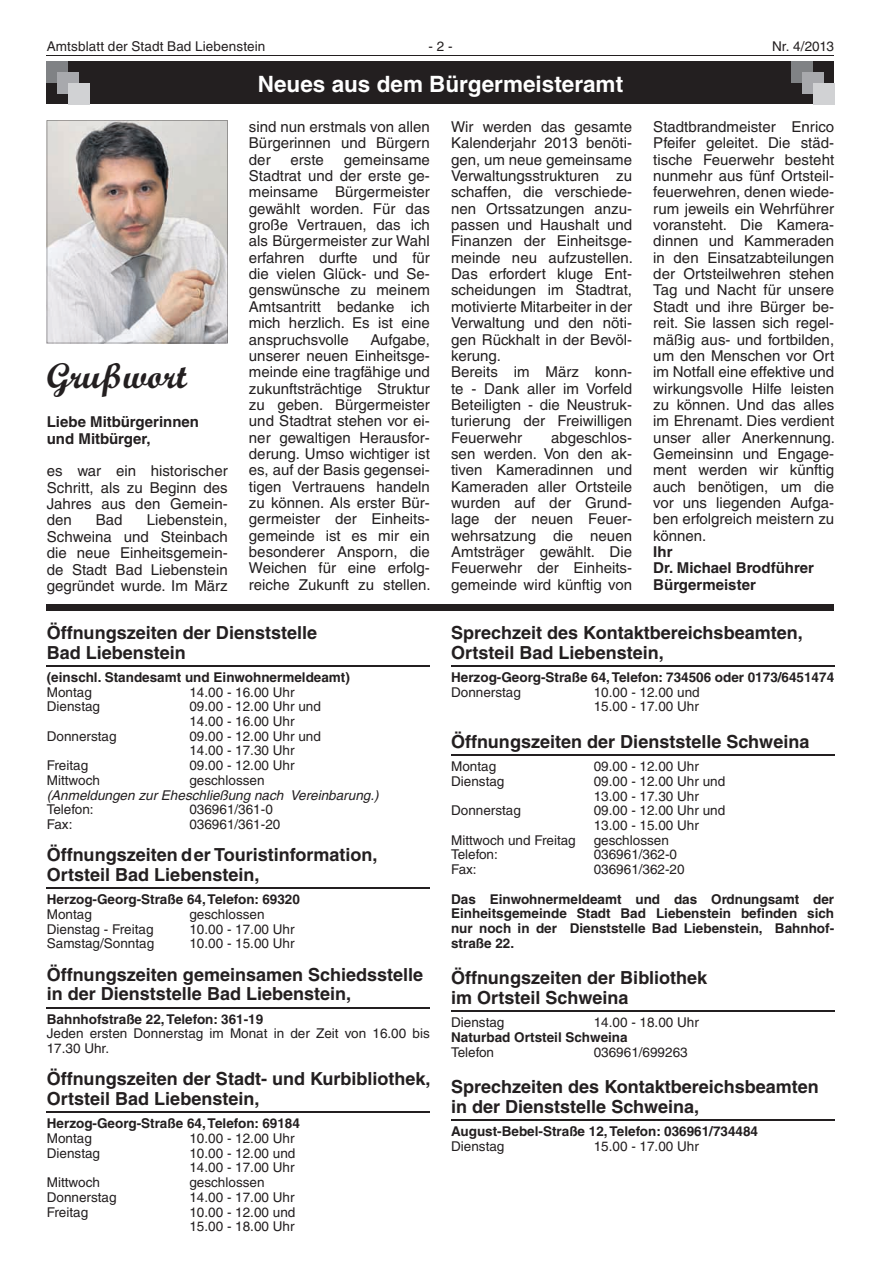
<style>
.page{position:relative;width:881px;height:1263px;background:#fff}
.page>*{position:absolute;margin:0;border:0;box-sizing:border-box;transform-origin:0 0}
.t1{font:700 36px "Script";color:#231f20}
.t2{font:700 22.5px "Helvetica LT";color:#fff}
.t3{font:700 18px/19.6px "Helvetica LT";color:#231f20}
.t4{font:15px/16.4px "Helvetica LT";color:#231f20;text-align:justify}
.t5{font:700 15px/16.4px "Helvetica LT";color:#231f20}
.t6{font:13.5px/14.7px "Helvetica LT";color:#231f20}
.t7{font:700 13.5px/14.7px "Helvetica LT";color:#231f20;text-align:justify}
.t8{font:italic 13.5px "Helvetica LT";color:#231f20}
</style>
<div class="page">
<hr style="left:47px;top:55px;width:786px;height:1px;background:#231f20">
<hr style="left:47px;top:665px;width:382px;height:1px;background:#231f20">
<hr style="left:47px;top:887px;width:382px;height:2px;background:#231f20">
<hr style="left:47px;top:1007px;width:382px;height:1px;background:#231f20">
<hr style="left:47px;top:1111px;width:382px;height:2px;background:#231f20">
<hr style="left:451px;top:665px;width:382px;height:1px;background:#231f20">
<hr style="left:451px;top:754px;width:382px;height:2px;background:#231f20">
<hr style="left:451px;top:1010px;width:382px;height:2px;background:#231f20">
<hr style="left:451px;top:1119px;width:382px;height:2px;background:#231f20">
<div style="left:47px;top:62px;width:786px;height:42px;background:#231f20"></div>
<div style="left:47px;top:62px;width:21px;height:21px;background:#808285"></div>
<div style="left:57px;top:72px;width:22px;height:22px;background:#a8a9ad"></div>
<div style="left:68px;top:83px;width:21px;height:21px;background:#d1d2d4"></div>
<div style="left:791px;top:62px;width:21px;height:21px;background:#808285"></div>
<div style="left:801px;top:72px;width:22px;height:22px;background:#a8a9ad"></div>
<div style="left:812px;top:83px;width:21px;height:21px;background:#d1d2d4"></div>
<svg style="left:47px;top:120px;width:180px;height:223px"></svg>
<div style="left:47px;top:604px;width:786px;height:6px;background:#231f20"></div>
<p class="t6" style="left:47px;top:39px;width:220px">Amtsblatt der Stadt Bad Liebenstein</p>
<p class="t6" style="left:428px;top:39px;width:26px">- 2 -</p>
<p class="t6" style="left:771px;top:39px;width:63px">Nr. 4/2013</p>
<h1 class="t1" style="left:47px;top:353px;width:141px">Grußwort</h1>
<p class="t5" style="left:47px;top:414px;width:154px">Liebe Mitbürgerinnen und Mitbürger,</p>
<p class="t4" style="left:47px;top:463px;width:182px">es war ein historischer Schritt, als zu Beginn des Jahres aus den Gemein&shy;den</p>
<p class="t4" style="left:47px;top:512px;width:182px;text-indent:100px">Liebenstein, Schweina und Steinbach die neue Einheitsgemein&shy;de Stadt Bad Liebenstein gegründet wurde. Im März</p>
<p class="t4" style="left:96px;top:512px;width:28px">Bad</p>
<h2 class="t2" style="left:258px;top:70px;width:366px">Neues aus dem Bürgermeisteramt</h2>
<p class="t4" style="left:249px;top:118px;width:182px">sind nun erstmals von allen Bürgerinnen und Bürgern der</p>
<p class="t4" style="left:249px;top:151px;width:182px;text-indent:95px">gemeinsame Stadtrat und der erste ge&shy;meinsame Bürgermeister gewählt worden. Für das große Vertrauen, das ich als Bürgermeister zur Wahl erfahren durfte und für die vielen Glück- und Se&shy;genswünsche zu meinem Amtsantritt bedanke ich mich herzlich. Es ist eine anspruchsvolle</p>
<p class="t4" style="left:290px;top:151px;width:35px">erste</p>
<p class="t4" style="left:249px;top:331px;width:183px;text-indent:121px">Aufgabe, unserer neuen Einheitsge&shy;meinde eine tragfähige und zukunftsträchtige Struktur zu geben. Bürgermeister und Stadtrat stehen vor ei&shy;ner gewaltigen Herausfor&shy;derung. Umso wichtiger ist es, auf der Basis gegensei&shy;tigen Vertrauens handeln zu können. Als erster Bür&shy;germeister der Einheits&shy;gemeinde ist es mir ein besonderer Ansporn, die Weichen für eine erfolg&shy;reiche Zukunft zu stellen.</p>
<p class="t4" style="left:451px;top:118px;width:183px;text-align:left">Wir werden das gesamte<br>Kalenderjahr 2013 benöti&shy;gen, um neue gemeinsame<br>Verwaltungsstrukturen zu schaffen, die verschiede&shy;nen Ortssatzungen anzu&shy;passen und Haushalt und<br>Finanzen der Einheitsge&shy;meinde neu aufzustellen.<br>Das erfordert kluge Ent&shy;scheidungen im Stadtrat, motivierte Mitarbeiter in der<br>Verwaltung und den nöti&shy;gen Rückhalt in der Bevöl&shy;kerung.<br>Bereits im März konn&shy;te - Dank aller im Vorfeld<br>Beteiligten - die Neustruk&shy;turierung der Freiwilligen<br>Feuerwehr</p>
<p class="t4" style="left:451px;top:429px;width:182px;text-indent:100px">abgeschlos&shy;sen werden. Von den ak&shy;tiven Kameradinnen und Kameraden aller Ortsteile wurden auf der Grund&shy;lage der neuen Feuer&shy;wehrsatzung die neuen Amtsträger gewählt. Die Feuerwehr der Einheits&shy;gemeinde wird künftig von</p>
<p class="t4" style="left:653px;top:118px;width:183px">Stadtbrandmeister Enrico Pfeifer geleitet. Die städ&shy;tische Feuerwehr besteht nunmehr aus fünf Ortsteil&shy;feuerwehren, denen wiede&shy;rum jeweils ein Wehrführer voransteht. Die Kamera&shy;dinnen und Kammeraden in den Einsatzabteilungen der Ortsteilwehren stehen Tag und Nacht für unsere Stadt und ihre Bürger be&shy;reit. Sie lassen sich regel&shy;mäßig aus- und fortbilden, um den Menschen vor Ort im Notfall eine effektive und wirkungsvolle Hilfe leisten zu können. Und das alles im Ehrenamt. Dies verdient unser aller Anerkennung.<br>Gemeinsinn und Engage&shy;ment werden wir künftig auch benötigen, um die vor uns liegenden Aufga&shy;ben erfolgreich meistern zu können.</p>
<p class="t5" style="left:653px;top:543px;width:162px">Ihr<br>Dr. Michael Brodführer<br>Bürgermeister</p>
<p class="t3" style="left:47px;top:623px;width:272px">Öffnungszeiten der Dienststelle<br>Bad Liebenstein</p>
<p class="t7" style="left:47px;top:669px;width:304px">(einschl. Standesamt und Einwohnermeldeamt)</p>
<p class="t6" style="left:47px;top:684px;width:47px">Montag</p>
<p class="t6" style="left:189px;top:684px;width:107px">14.00 - 16.00 Uhr</p>
<p class="t6" style="left:47px;top:699px;width:55px">Dienstag</p>
<p class="t6" style="left:189px;top:699px;width:133px">09.00 - 12.00 Uhr und<br>14.00 - 16.00 Uhr</p>
<p class="t6" style="left:47px;top:729px;width:71px">Donnerstag</p>
<p class="t6" style="left:189px;top:729px;width:133px">09.00 - 12.00 Uhr und<br>14.00 - 17.30 Uhr</p>
<p class="t6" style="left:47px;top:758px;width:43px">Freitag</p>
<p class="t6" style="left:189px;top:758px;width:107px">09.00 - 12.00 Uhr</p>
<p class="t6" style="left:47px;top:773px;width:55px">Mittwoch</p>
<p class="t6" style="left:189px;top:773px;width:77px">geschlossen</p>
<p class="t8" style="left:47px;top:787px;width:333px">(Anmeldungen zur Eheschließung nach Vereinbarung.)</p>
<p class="t6" style="left:47px;top:802px;width:48px">Telefon:</p>
<p class="t6" style="left:189px;top:802px;width:85px">036961/361-0</p>
<p class="t6" style="left:47px;top:817px;width:27px">Fax:</p>
<p class="t6" style="left:189px;top:817px;width:92px">036961/361-20</p>
<p class="t3" style="left:47px;top:845px;width:332px">Öffnungszeiten der Touristinformation,<br>Ortsteil Bad Liebenstein,</p>
<p class="t7" style="left:47px;top:892px;width:254px">Herzog-Georg-Straße 64, Telefon: 69320</p>
<p class="t6" style="left:47px;top:907px;width:47px">Montag</p>
<p class="t6" style="left:189px;top:907px;width:77px">geschlossen</p>
<p class="t6" style="left:47px;top:921px;width:108px">Dienstag - Freitag</p>
<p class="t6" style="left:189px;top:921px;width:107px">10.00 - 17.00 Uhr</p>
<p class="t6" style="left:47px;top:936px;width:109px">Samstag/Sonntag</p>
<p class="t6" style="left:189px;top:936px;width:107px">10.00 - 15.00 Uhr</p>
<p class="t3" style="left:47px;top:964px;width:378px">Öffnungszeiten gemeinsamen Schiedsstelle in der Dienststelle Bad Liebenstein,</p>
<p class="t7" style="left:47px;top:1011px;width:218px">Bahnhofstraße 22, Telefon: 361-19</p>
<p class="t6" style="left:47px;top:1026px;width:384px">Jeden ersten Donnerstag im Monat in der Zeit von 16.00 bis<br>17.30 Uhr.</p>
<p class="t3" style="left:47px;top:1069px;width:385px">Öffnungszeiten der Stadt- und Kurbibliothek,<br>Ortsteil Bad Liebenstein,</p>
<p class="t7" style="left:47px;top:1116px;width:254px">Herzog-Georg-Straße 64, Telefon: 69184</p>
<p class="t6" style="left:47px;top:1131px;width:47px">Montag</p>
<p class="t6" style="left:189px;top:1131px;width:107px">10.00 - 12.00 Uhr</p>
<p class="t6" style="left:47px;top:1145px;width:55px">Dienstag</p>
<p class="t6" style="left:189px;top:1145px;width:107px">10.00 - 12.00 und<br>14.00 - 17.00 Uhr</p>
<p class="t6" style="left:47px;top:1175px;width:55px">Mittwoch</p>
<p class="t6" style="left:189px;top:1175px;width:77px">geschlossen</p>
<p class="t6" style="left:47px;top:1190px;width:71px">Donnerstag</p>
<p class="t6" style="left:189px;top:1190px;width:107px">14.00 - 17.00 Uhr</p>
<p class="t6" style="left:47px;top:1204px;width:43px">Freitag</p>
<p class="t6" style="left:189px;top:1204px;width:107px">10.00 - 12.00 und<br>15.00 - 18.00 Uhr</p>
<p class="t3" style="left:451px;top:623px;width:353px">Sprechzeit des Kontaktbereichsbeamten,<br>Ortsteil Bad Liebenstein,</p>
<p class="t7" style="left:451px;top:669px;width:384px">Herzog-Georg-Straße 64, Telefon: 734506 oder 0173/6451474</p>
<p class="t6" style="left:451px;top:684px;width:71px">Donnerstag</p>
<p class="t6" style="left:593px;top:684px;width:107px">10.00 - 12.00 und<br>15.00 - 17.00 Uhr</p>
<p class="t3" style="left:451px;top:731px;width:359px">Öffnungszeiten der Dienststelle Schweina</p>
<p class="t6" style="left:451px;top:759px;width:47px">Montag</p>
<p class="t6" style="left:593px;top:759px;width:107px">09.00 - 12.00 Uhr</p>
<p class="t6" style="left:451px;top:774px;width:55px">Dienstag</p>
<p class="t6" style="left:593px;top:774px;width:133px">09.00 - 12.00 Uhr und<br>13.00 - 17.30 Uhr</p>
<p class="t6" style="left:451px;top:803px;width:71px">Donnerstag</p>
<p class="t6" style="left:593px;top:803px;width:133px">09.00 - 12.00 Uhr und<br>13.00 - 15.00 Uhr</p>
<p class="t6" style="left:451px;top:833px;width:126px">Mittwoch und Freitag</p>
<p class="t6" style="left:593px;top:833px;width:77px">geschlossen</p>
<p class="t6" style="left:451px;top:847px;width:48px">Telefon:</p>
<p class="t6" style="left:593px;top:847px;width:85px">036961/362-0</p>
<p class="t6" style="left:451px;top:862px;width:27px">Fax:</p>
<p class="t6" style="left:593px;top:862px;width:92px">036961/362-20</p>
<p class="t7" style="left:451px;top:891px;width:384px">Das Einwohnermeldeamt und das Ordnungsamt der Einheitsgemeinde Stadt Bad Liebenstein befinden sich nur noch in der Dienststelle Bad Liebenstein, Bahnhof&shy;straße 22.</p>
<p class="t3" style="left:451px;top:968px;width:257px">Öffnungszeiten der Bibliothek im Ortsteil Schweina</p>
<p class="t6" style="left:451px;top:1015px;width:55px">Dienstag</p>
<p class="t6" style="left:593px;top:1015px;width:107px">14.00 - 18.00 Uhr</p>
<p class="t7" style="left:451px;top:1030px;width:178px">Naturbad Ortsteil Schweina</p>
<p class="t6" style="left:451px;top:1044px;width:44px">Telefon</p>
<p class="t6" style="left:593px;top:1044px;width:95px">036961/699263</p>
<p class="t3" style="left:451px;top:1077px;width:369px">Sprechzeiten des Kontaktbereichsbeamten in der Dienststelle Schweina,</p>
<p class="t7" style="left:451px;top:1124px;width:308px">August-Bebel-Straße 12, Telefon: 036961/734484</p>
<p class="t6" style="left:451px;top:1139px;width:55px">Dienstag</p>
<p class="t6" style="left:593px;top:1139px;width:107px">15.00 - 17.00 Uhr</p>
</div>
